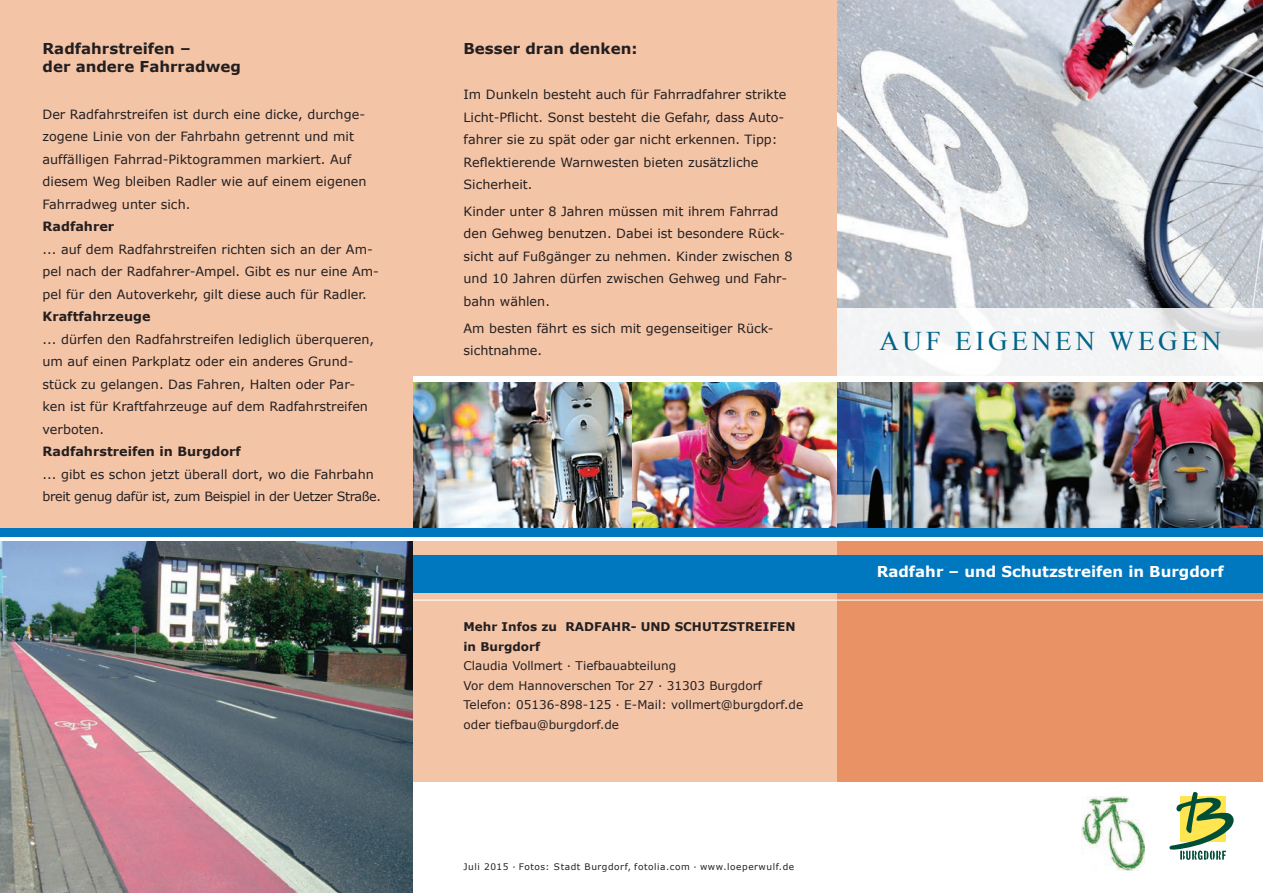
<style>
.page{position:relative;width:1263px;height:893px;background:#fff}
.page>*{position:absolute;margin:0;border:0;box-sizing:border-box;transform-origin:0 0}
.t1{font:27px "Times New Roman";letter-spacing:.14em;color:#006489}
.t2{font:700 15px/18px "Verdana";color:#231f20}
.t3{font:700 15px "Verdana";color:#fff}
.t4{font:12.75px/22.5px "Verdana";color:#231f20}
.t5{font:12.75px/22.5px "Verdana";letter-spacing:-.03em;color:#231f20}
.t6{font:700 12.75px "Verdana";color:#231f20}
.t7{font:12px/19.5px "Verdana";color:#231f20}
.t8{font:700 12px/19.5px "Verdana";color:#231f20}
.t9{font:9px "Verdana";letter-spacing:.06em;color:#231f20}
</style>
<div class="page">
<div style="left:412px;top:541px;width:426px;height:241px;background:#f4c4a7"></div>
<img style="left:631px;top:383px;width:632px;height:145px">
<img style="left:412px;top:383px;width:219px;height:145px">
<div style="left:0;top:0;width:412px;height:532px;background:#f4c4a7"></div>
<div style="left:412px;top:0;width:426px;height:376px;background:#f4c4a7"></div>
<div style="left:838px;top:541px;width:425px;height:241px;background:#e99266"></div>
<div style="left:412px;top:555px;width:851px;height:37px;background:#0078c0"></div>
<img style="left:837px;top:0;width:426px;height:376px">
<svg style="left:1169px;top:792px;width:65px;height:68px"></svg>
<hr style="left:412px;top:600px;width:851px;height:1px;background:#fff">
<svg style="left:838px;top:308px;width:425px;height:68px;fill:#f3f4f5"></svg>
<div style="left:0;top:528px;width:1263px;height:9px;background:#0078c0"></div>
<img style="left:1081px;top:796px;width:64px;height:75px">
<img style="left:0;top:541px;width:412px;height:352px">
<p class="t2" style="left:43px;top:39px;width:200px">Radfahrstreifen –<br>der andere Fahrradweg</p>
<p class="t4" style="left:43px;top:102px;width:325px">Der Radfahrstreifen ist durch eine dicke, durchge&shy;zogene Linie von der Fahrbahn getrennt und mit auffälligen Fahrrad-Piktogrammen markiert. Auf diesem Weg bleiben Radler wie auf einem eigenen Fahrradweg unter sich.</p>
<p class="t6" style="left:43px;top:218px;width:73px">Radfahrer</p>
<p class="t4" style="left:43px;top:237px;width:338px">... auf dem Radfahrstreifen richten sich an der Am&shy;pel nach der Radfahrer-Ampel. Gibt es nur eine Am&shy;pel für den Autoverkehr, gilt diese auch für Radler.</p>
<p class="t6" style="left:43px;top:308px;width:110px">Kraftfahrzeuge</p>
<p class="t4" style="left:43px;top:327px;width:333px">... dürfen den Radfahrstreifen lediglich überqueren, um auf einen Parkplatz oder ein anderes Grund&shy;stück zu gelangen. Das Fahren, Halten oder Par&shy;ken ist für Kraftfahrzeuge auf dem Radfahrstreifen verboten.</p>
<p class="t6" style="left:43px;top:443px;width:200px">Radfahrstreifen in Burgdorf</p>
<p class="t5" style="left:43px;top:462px;width:340px">... gibt es schon jetzt überall dort, wo die Fahrbahn breit genug dafür ist, zum Beispiel in der Uetzer Straße.</p>
<p class="t2" style="left:463px;top:39px;width:175px">Besser dran denken:</p>
<p class="t4" style="left:463px;top:83px;width:324px">Im Dunkeln besteht auch für Fahrradfahrer strikte Licht-Pflicht. Sonst besteht die Gefahr, dass Auto&shy;fahrer sie zu spät oder gar nicht erkennen. Tipp:<br>Reflektierende Warnwesten bieten zusätzliche Sicherheit.</p>
<p class="t4" style="left:463px;top:199px;width:331px">Kinder unter 8 Jahren müssen mit ihrem Fahrrad den Gehweg benutzen. Dabei ist besondere Rück&shy;sicht auf Fußgänger zu nehmen. Kinder zwischen 8 und 10 Jahren dürfen zwischen Gehweg und Fahr&shy;bahn wählen.</p>
<p class="t4" style="left:463px;top:316px;width:311px">Am besten fährt es sich mit gegenseitiger Rück&shy;sichtnahme.</p>
<h1 class="t1" style="left:879px;top:322px;width:343px">AUF EIGENEN WEGEN</h1>
<p class="t8" style="left:463px;top:617px;width:333px">Mehr Infos zu RADFAHR- UND SCHUTZSTREIFEN in Burgdorf</p>
<p class="t7" style="left:463px;top:656px;width:341px">Claudia Vollmert · Tiefbauabteilung<br>Vor dem Hannoverschen Tor 27 · 31303 Burgdorf Telefon: 05136-898-125 · E-Mail: vollmert@burgdorf.de oder tiefbau@burgdorf.de</p>
<p class="t9" style="left:463px;top:861px;width:332px">Juli 2015 · Fotos: Stadt Burgdorf, fotolia.com · www.loeperwulf.de</p>
<p class="t3" style="left:877px;top:562px;width:349px">Radfahr – und Schutzstreifen in Burgdorf</p>
</div>
